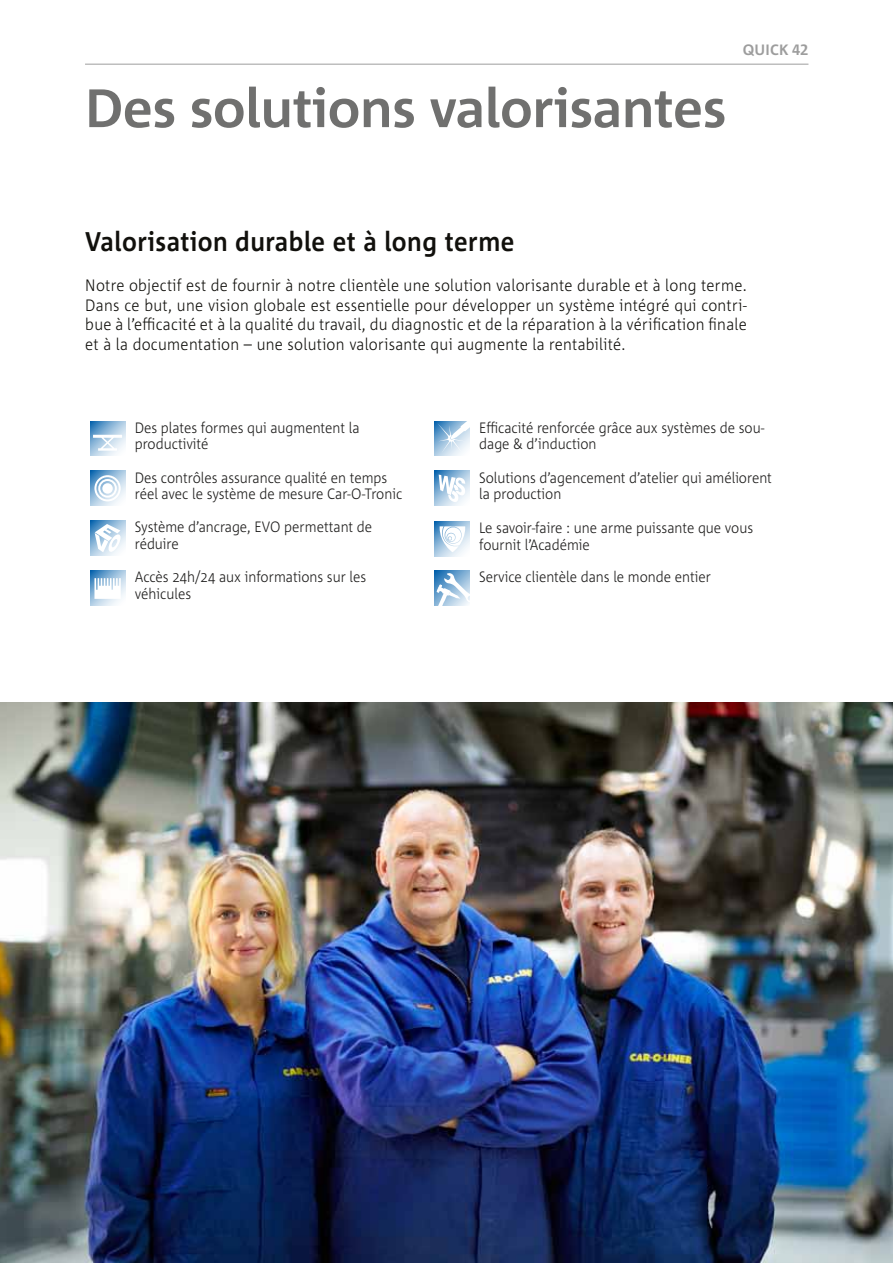
<style>
.page{position:relative;width:893px;height:1263px;background:#fff}
.page>*{position:absolute;margin:0;border:0;box-sizing:border-box;transform-origin:0 0}
.t1{font:700 54px "Corpid C1";letter-spacing:-.01em;color:#70706f}
.t2{font:700 27px "Corpid C1";letter-spacing:.02em;color:#11100c;scale:.9 1}
.t3{font:300 16.5px/19.5px "Corpid C1";letter-spacing:.02em;color:#11100c;text-align:justify;scale:.9 1}
.t4{font:300 15px/16.5px "Corpid C1";color:#1c1b1a;scale:.9 1}
.t5{font:700 15px "Corpid C1";letter-spacing:.01em;color:#9d9d9d}
</style>
<div class="page">
<hr style="left:85px;top:64px;width:723px;height:1px;background:#9d9d9d">
<svg style="left:90px;top:421px;width:35px;height:35px"></svg>
<svg style="left:93px;top:435px;width:29px;height:16px"></svg>
<svg style="left:90px;top:471px;width:35px;height:35px"></svg>
<svg style="left:94px;top:475px;width:27px;height:26px"></svg>
<div style="left:102px;top:483px;width:11px;height:11px;background:#fff;border-radius:50%"></div>
<svg style="left:90px;top:521px;width:35px;height:35px"></svg>
<svg style="left:95px;top:524px;width:26px;height:29px"></svg>
<svg style="left:90px;top:570px;width:35px;height:35px"></svg>
<svg style="left:94px;top:578px;width:27px;height:21px"></svg>
<div style="left:435px;top:421px;width:34px;height:35px;background:linear-gradient(to right,#b5d0e6,#fff)"></div>
<svg style="left:437px;top:421px;width:32px;height:32px"></svg>
<svg style="left:435px;top:471px;width:34px;height:35px"></svg>
<svg style="left:439px;top:475px;width:26px;height:27px"></svg>
<svg style="left:435px;top:521px;width:34px;height:35px"></svg>
<svg style="left:440px;top:526px;width:25px;height:26px"></svg>
<svg style="left:435px;top:570px;width:35px;height:3px"></svg>
<svg style="left:435px;top:573px;width:35px;height:33px"></svg>
<img style="left:0;top:702px;width:893px;height:561px">
<h1 class="t1" style="left:85px;top:74px;width:643px">Des solutions valorisantes</h1>
<p class="t5" style="left:743px;top:40px;width:67px">qUICK 42</p>
<h2 class="t2" style="left:85px;top:224px;width:478px">Valorisation durable et à long terme</h2>
<p class="t3" style="left:85px;top:275px;width:737px">Notre objectif est de fournir à notre clientèle une solution valorisante durable et à long terme.<br>Dans ce but, une vision globale est essentielle pour développer un système intégré qui contri&shy;bue à l’efficacité et à la qualité du travail, du diagnostic et de la réparation à la vérification finale et à la documentation – une solution valorisante qui augmente la rentabilité.</p>
<p class="t4" style="left:135px;top:419px;width:251px">Des plates formes qui augmentent la productivité</p>
<p class="t4" style="left:135px;top:469px;width:299px">Des contrôles assurance qualité en temps réel avec le système de mesure Car-O-Tronic</p>
<p class="t4" style="left:135px;top:518px;width:265px">Système d’ancrage, EVO permettant de réduire</p>
<p class="t4" style="left:135px;top:568px;width:259px">Accès 24h/24 aux informations sur les véhicules</p>
<p class="t4" style="left:479px;top:419px;width:319px">Efficacité renforcée grâce aux systèmes de sou&shy;dage &amp; d’induction</p>
<p class="t4" style="left:479px;top:469px;width:327px">Solutions d’agencement d’atelier qui améliorent la production</p>
<p class="t4" style="left:479px;top:519px;width:306px">Le savoir-faire : une arme puissante que vous fournit l’Académie</p>
<p class="t4" style="left:479px;top:568px;width:259px">Service clientèle dans le monde entier</p>
</div>
